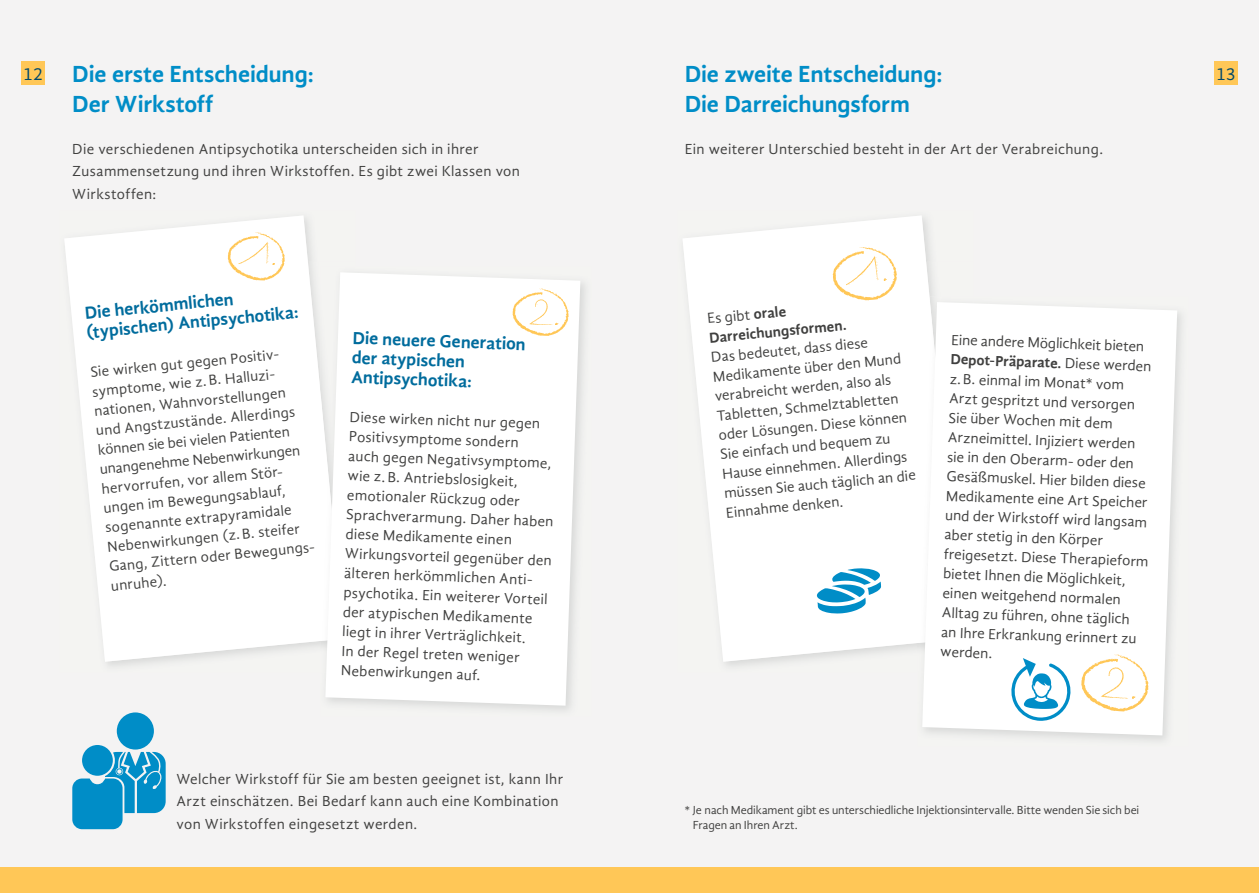
<style>
.page{position:relative;width:1259px;height:893px;background:#f4f3f3}
.page>*{position:absolute;margin:0;border:0;box-sizing:border-box;transform-origin:0 0}
.t1{font:700 24px/30px "Gandhi Sans";letter-spacing:-.005em;color:#008dc7}
.t2{font:700 18px/19.5px "Gandhi Sans";color:#006c9d}
.t3{font:18px "Gandhi Sans";color:#00486c}
.t4{font:15px/19.5px "Gandhi Sans";letter-spacing:.025em;color:#40403f}
.t5{font:700 15px/19.8px "Gandhi Sans";color:#40403f}
.t6{font:12px/15px "Gandhi Sans";letter-spacing:-.005em;color:#40403f}
.s1{font-weight:400}
.s2{font-weight:700}
</style>
<div class="page">
<div style="left:1214px;top:61px;width:23px;height:24px;background:#ffc757"></div>
<div style="left:21px;top:61px;width:24px;height:24px;background:#ffc757"></div>
<div style="left:0;top:867px;width:1259px;height:26px;background:#ffc757"></div>
<svg style="left:65px;top:216px;width:255px;height:446px;fill:#fff"></svg>
<svg style="left:228px;top:232px;width:57px;height:49px"></svg>
<img style="left:320px;top:389px;width:5px;height:252px">
<svg style="left:325px;top:272px;width:255px;height:434px;fill:#fff"></svg>
<svg style="left:512px;top:288px;width:57px;height:48px"></svg>
<svg style="left:683px;top:216px;width:251px;height:446px;fill:#fff"></svg>
<svg style="left:816px;top:568px;width:65px;height:46px"></svg>
<img style="left:917px;top:297px;width:45px;height:346px">
<div style="left:922px;top:302px;width:255px;height:433px;background:#fff"></div>
<svg style="left:1010px;top:658px;width:64px;height:63px"></svg>
<svg style="left:832px;top:247px;width:65px;height:53px"></svg>
<svg style="left:1081px;top:654px;width:67px;height:58px"></svg>
<div style="left:117px;top:712px;width:37px;height:37px;background:#008dc7;border-radius:50%"></div>
<div style="left:82px;top:745px;width:31px;height:31px;background:#008dc7;border-radius:50%"></div>
<svg style="left:72px;top:752px;width:94px;height:77px"></svg>
<h1 class="t1" style="left:72px;top:59px;width:243px">Die erste Entscheidung:<br>Der Wirkstoff</h1>
<h1 class="t1" style="left:685px;top:59px;width:259px">Die zweite Entscheidung:<br>Die Darreichungsform</h1>
<p class="t4" style="left:72px;top:139px;width:408px">Die verschiedenen Antipsychotika unterscheiden sich in ihrer</p>
<p class="t4" style="left:685px;top:139px;width:420px">Ein weiterer Unterschied besteht in der Art der Verabreichung.</p>
<p class="t4" style="left:72px;top:160px;width:449px;line-height:22.5px">Zusammensetzung und ihren Wirkstoffen. Es gibt zwei Klassen von<br>Wirkstoffen:</p>
<p class="t3" style="left:23px;top:64px;width:21px">12</p>
<p class="t3" style="left:1216px;top:64px;width:21px">13</p>
<p class="t2" style="left:84px;top:303px;width:214px;rotate:-5deg">Die herkömmlichen (typischen) Antipsychotika:</p>
<p class="t4" style="left:88px;top:363px;width:210px;rotate:-6deg">Sie wirken gut gegen Positiv&shy;symptome, wie z. B. Halluzi&shy;nationen, Wahnvorstellungen und Angstzustände. Allerdings können sie bei vielen Patienten unangenehme Nebenwirkungen hervorrufen, vor allem Stör&shy;ungen im Bewegungsablauf, sogenannte extrapyramidale<br>Nebenwirkungen (z. B. steifer<br>Gang, Zittern oder Bewegungs&shy;unruhe).</p>
<p class="t2" style="left:353px;top:328px;width:175px;rotate:2deg">Die neuere Generation der atypischen<br>Antipsychotika:</p>
<p class="t4" style="left:350px;top:407px;width:209px;rotate:2deg">Diese wirken nicht nur gegen<br>Positivsymptome sondern<br>auch gegen Negativsymptome, wie z. B. Antriebslosigkeit, emotionaler Rückzug oder<br>Sprachverarmung. Daher haben diese Medikamente einen<br>Wirkungsvorteil gegenüber den älteren herkömmlichen Anti&shy;psychotika. Ein weiterer Vorteil der atypischen Medikamente liegt in ihrer Verträglichkeit.<br>In der Regel treten weniger<br>Nebenwirkungen auf.</p>
<p class="t4" style="left:176px;top:768px;width:388px;line-height:22.5px">Welcher Wirkstoff für Sie am besten geeignet ist, kann Ihr<br>Arzt einschätzen. Bei Bedarf kann auch eine Kombination von Wirkstoffen eingesetzt werden.</p>
<p class="t5" style="left:706px;top:309px;width:139px;rotate:-6deg"><span class="s1">Es gibt</span> orale<br>Darreichungsformen.</p>
<p class="t4" style="left:709px;top:348px;width:194px;rotate:-6deg">Das bedeutet, dass diese<br>Medikamente über den Mund verabreicht werden, also als<br>Tabletten, Schmelztabletten oder Lösungen. Diese können<br>Sie einfach und bequem zu<br>Hause einnehmen. Allerdings müssen Sie auch täglich an die<br>Einnahme denken.</p>
<p class="t4" style="left:951px;top:330px;width:206px;rotate:2deg">Eine andere Möglichkeit bieten<br><span class="s2">Depot-Präparate.</span> Diese werden z. B. einmal im Monat* vom<br>Arzt gespritzt und versorgen<br>Sie über Wochen mit dem<br>Arzneimittel. Injiziert werden sie in den Oberarm- oder den<br>Gesäßmuskel. Hier bilden diese<br>Medikamente eine Art Speicher und der Wirkstoff wird langsam aber stetig in den Körper freigesetzt. Diese Therapieform bietet Ihnen die Möglichkeit, einen weitgehend normalen<br>Alltag zu führen, ohne täglich an Ihre Erkrankung erinnert zu werden.</p>
<p class="t6" style="left:692px;top:802px;width:448px;text-indent:-8px">* Je nach Medikament gibt es unterschiedliche Injektionsintervalle. Bitte wenden Sie sich bei<br>Fragen an Ihren Arzt.</p>
</div>
